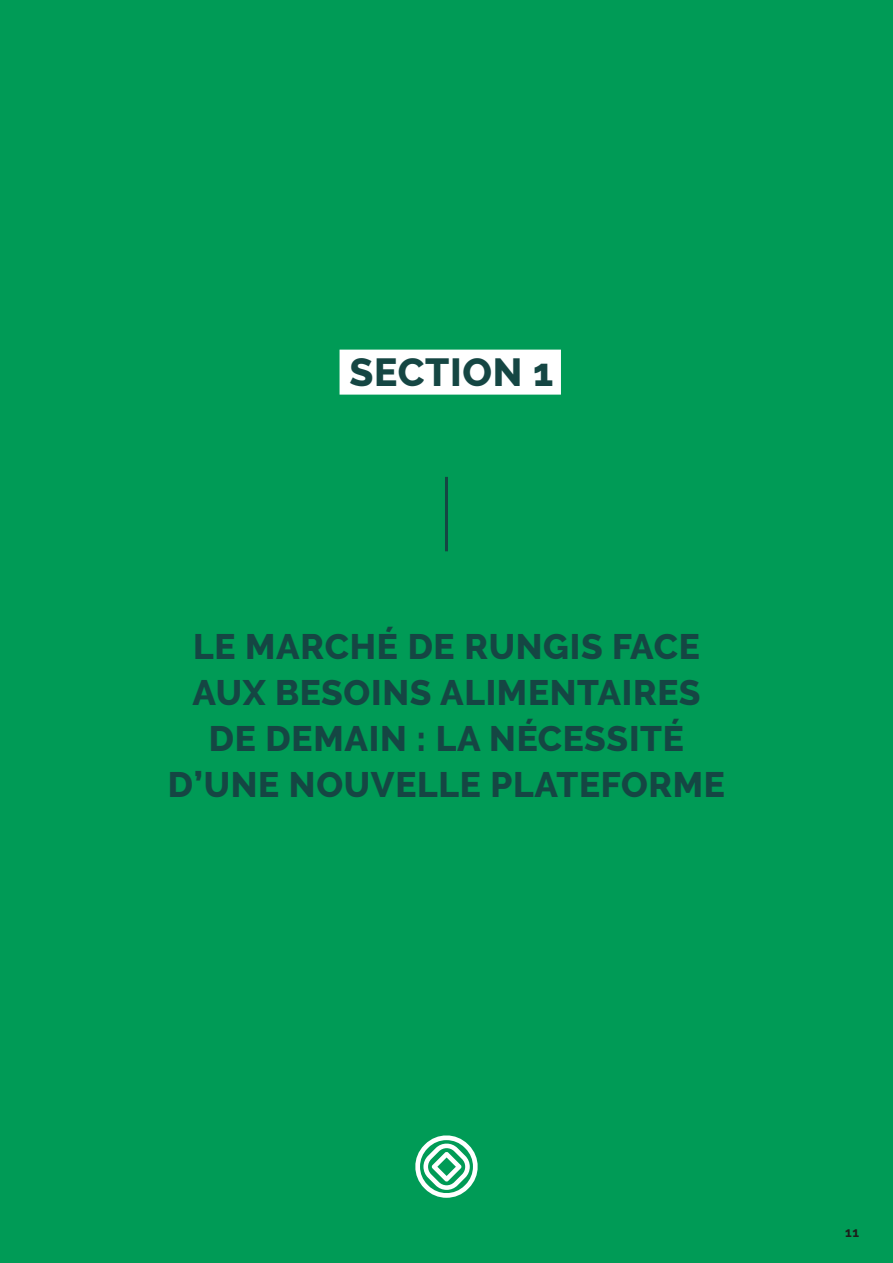
<style>
.page{position:relative;width:893px;height:1263px;background:#009b56}
.page>*{position:absolute;margin:0;border:0;box-sizing:border-box;transform-origin:0 0}
.t1{font:800 39px "Raleway";letter-spacing:.02em;color:#154643}
.t2{font:800 35.25px/46px "Raleway";letter-spacing:.02em;color:#154643;text-align:center}
.t3{font:700 13.5px "Raleway";color:#1d1d1b}
</style>
<div class="page">
<div style="left:340px;top:350px;width:221px;height:45px;background:#fff"></div>
<hr style="left:445px;top:477px;width:3px;height:74px;background:#154643">
<svg style="left:415px;top:1135px;width:63px;height:63px"></svg>
<p class="t1" style="left:349px;top:350px;width:206px">SECTION 1</p>
<p class="t2" style="left:168px;top:623px;width:559px">LE MARCHÉ DE RUNGIS FACE<br>AUX BESOINS ALIMENTAIRES<br>DE DEMAIN : LA NÉCESSITÉ<br>D’UNE NOUVELLE PLATEFORME</p>
<p class="t3" style="left:845px;top:1225px;width:15px">11</p>
</div>
